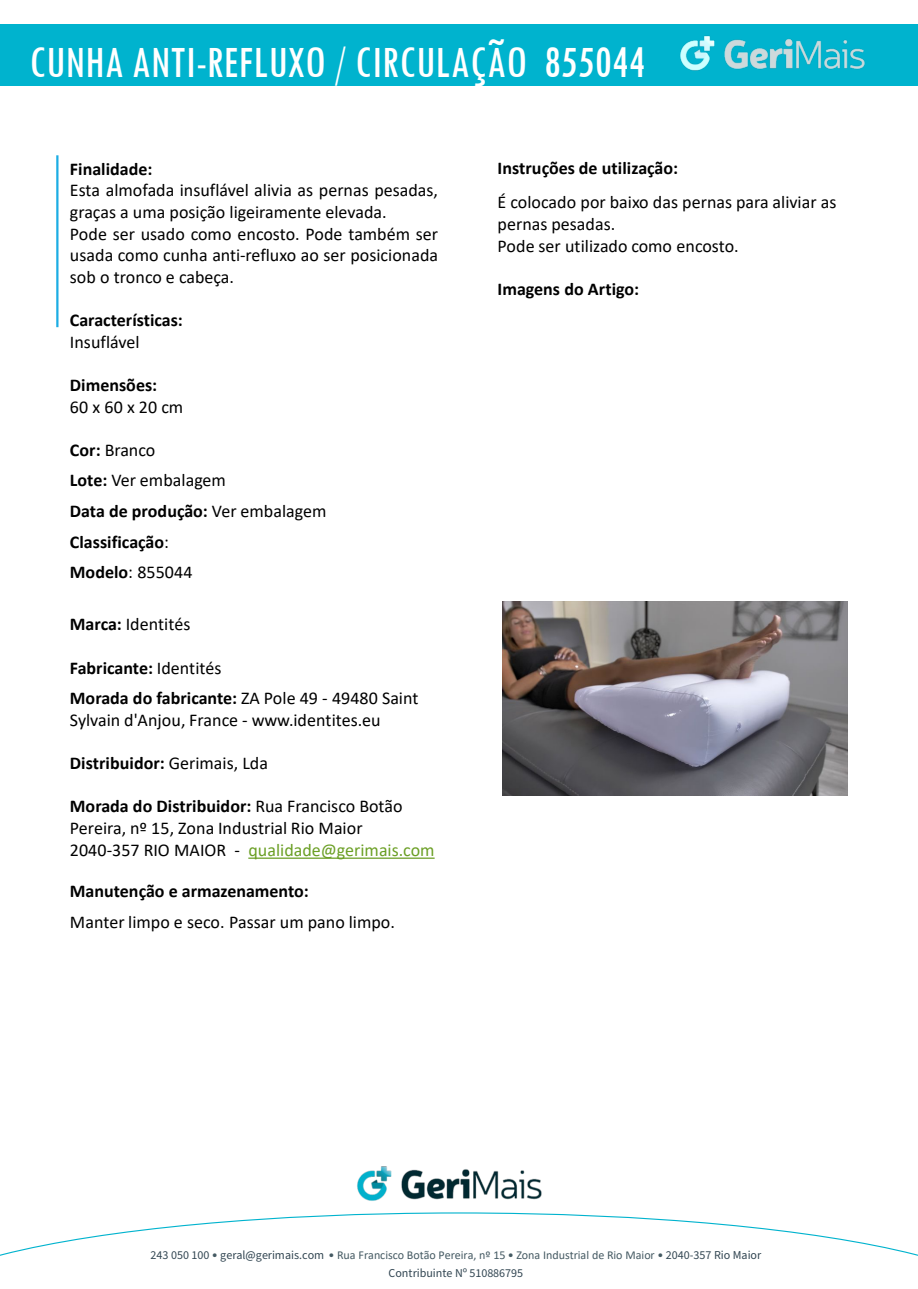
<style>
.page{position:relative;width:918px;height:1289px;background:#fff}
.page>*{position:absolute;margin:0;border:0;box-sizing:border-box;transform-origin:0 0}
.t1{font:condensed 46.5px "Tw Cen";color:#fff}
.t2{font:18px/21.6px "Calibri";color:#000}
.t3{font:700 18px "Calibri";color:#000}
.t4{font:18px "Calibri";color:#6b9f25}
.t5{font:18px "Calibri";letter-spacing:.225em;color:#000}
.t6{font:12px/17.2px "Source Sans Pro";letter-spacing:-.005em;color:#334753;text-align:center}
.s1{font-weight:700}
.s2{font-weight:400}
.s3{color:#000}
.s4{font-family:"Calibri";color:#455a63}
</style>
<div class="page">
<hr style="left:56px;top:155px;width:2px;height:172px;background:#1cade4">
<img style="left:503px;top:602px;width:344px;height:193px">
<div style="left:0;top:25px;width:918px;height:61px;background:#00b3ce"></div>
<img style="left:357px;top:1166px;width:185px;height:35px">
<svg style="left:0;top:1212px;width:918px;height:44px"></svg>
<img style="left:675px;top:24px;width:202px;height:47px">
<svg style="left:248px;top:857px;width:187px;height:1px"></svg>
<h1 class="t1" style="left:29px;top:35px;width:618px">CUNHA ANTI-REFLUXO / CIRCULAÇÃO 855044</h1>
<p class="t3" style="left:70px;top:156px;width:84px">Finalidade:</p>
<p class="t2" style="left:70px;top:179px;width:369px">Esta almofada insuflável alivia as pernas pesadas, graças a uma posição ligeiramente elevada.</p>
<p class="t2" style="left:70px;top:222px;width:370px;text-align:justify">Pode ser usado como encosto. Pode também ser usada como cunha anti-refluxo ao ser posicionada sob o tronco e cabeça.</p>
<p class="t3" style="left:70px;top:307px;width:114px">Características:</p>
<p class="t2" style="left:70px;top:330px;width:71px">Insuflável</p>
<p class="t3" style="left:70px;top:372px;width:89px">Dimensões:</p>
<p class="t5" style="left:70px;top:394px;width:115px">60x60x20cm</p>
<p class="t2" style="left:70px;top:438px;width:87px"><span class="s1">Cor:</span> Branco</p>
<p class="t2" style="left:70px;top:469px;width:158px"><span class="s1">Lote:</span> Ver embalagem</p>
<p class="t3" style="left:70px;top:498px;width:258px">Data de produção: <span class="s2">Ver embalagem</span></p>
<p class="t3" style="left:70px;top:529px;width:100px">Classificação<span class="s2">:</span></p>
<p class="t2" style="left:70px;top:561px;width:124px"><span class="s1">Modelo</span>: 855044</p>
<p class="t2" style="left:70px;top:613px;width:122px"><span class="s1">Marca:</span> Identités</p>
<p class="t3" style="left:70px;top:655px;width:153px">Fabricante: <span class="s2">Identités</span></p>
<p class="t2" style="left:70px;top:687px;width:350px"><span class="s1">Morada do fabricante:</span> ZA Pole 49 - 49480 Saint<br>Sylvain d'Anjou, France - www.identites.eu</p>
<p class="t3" style="left:70px;top:750px;width:200px">Distribuidor: <span class="s2">Gerimais, Lda</span></p>
<p class="t2" style="left:70px;top:795px;width:334px"><span class="s1">Morada do Distribuidor:</span> Rua Francisco Botão<br>Pereira, nº 15, Zona Industrial Rio Maior</p>
<p class="t4" style="left:70px;top:837px;width:366px"><span class="s3">2040-357 RIO MAIOR -</span> qualidade@gerimais.com</p>
<p class="t3" style="left:70px;top:878px;width:240px">Manutenção e armazenamento:</p>
<p class="t2" style="left:70px;top:910px;width:327px">Manter limpo e seco. Passar um pano limpo.</p>
<p class="t3" style="left:498px;top:155px;width:182px">Instruções de utilização:</p>
<p class="t2" style="left:498px;top:191px;width:340px">É colocado por baixo das pernas para aliviar as pernas pesadas.</p>
<p class="t2" style="left:498px;top:234px;width:243px">Pode ser utilizado como encosto.</p>
<p class="t3" style="left:498px;top:276px;width:143px">Imagens do Artigo:</p>
<p class="t6" style="left:151px;top:1247px;width:612px">243 050 100 <span class="s4">•</span> geral@gerimais.com <span class="s4">• Rua Francisco Botão Pereira, nº 15 • Zona Industrial de Rio Maior •</span> 2040-357 Rio Maior<br>Contribuinte Nº 510886795</p>
</div>
